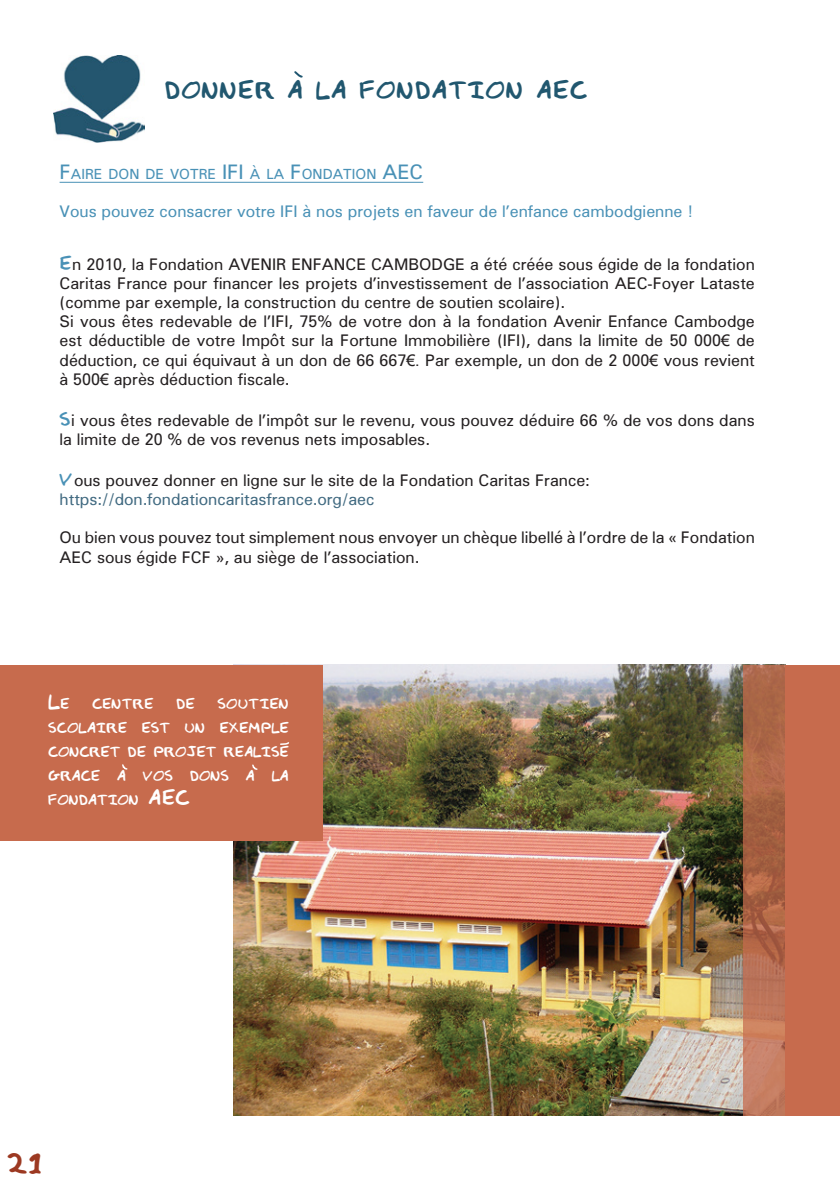
<style>
.page{position:relative;width:840px;height:1191px;background:#fff}
.page>*{position:absolute;margin:0;border:0;box-sizing:border-box;transform-origin:0 0}
.t1{font:28px "Child's Play";color:#9c3922}
.t2{font:24px "Child's Play";color:#21576f}
.t3{font:20px "Child's Play";color:#fff}
.t4{font:16px/19.2px "Free Universal";color:#231f20;text-align:justify}
.t5{font:16px "Free Universal";color:#4991b6}
.t6{font:16px "Free Universal";color:#416a81}
.t7{font:14px/24px "Child's Play";letter-spacing:-.045em;color:#fff;text-align:justify}
.t8{font:14px "Free Universal";color:#4991b6}
.s1{font-size:20px}
.s2{font-family:"Child's Play";font-size:18px;color:#4991b6}
.s3{font-family:"Arial"}
.s4{font-size:14px}
</style>
<div class="page">
<img style="left:233px;top:665px;width:510px;height:450px">
<div style="left:0;top:665px;width:322px;height:175px;background:#c76b4d"></div>
<svg style="left:280px;top:742px;width:10px;height:3px"></svg>
<svg style="left:122px;top:764px;width:6px;height:6px"></svg>
<div style="left:784px;top:665px;width:55px;height:450px;background:#c76b4d"></div>
<svg style="left:743px;top:665px;width:41px;height:450px;background:#b26b4e"></svg>
<svg style="left:252px;top:764px;width:6px;height:6px"></svg>
<hr style="left:60px;top:182px;width:363px;height:1px;background:#4991b6">
<img style="left:54px;top:55px;width:91px;height:87px">
<svg style="left:294px;top:71px;width:9px;height:7px"></svg>
<p class="t2" style="left:164px;top:79px;width:424px">DONNER A LA FONDATION AEC</p>
<p class="t8" style="left:60px;top:164px;width:337px"><span class="s1">F</span>AIRE DON DE VOTRE <span class="s1">IFI</span> À LA <span class="s1">F</span>ONDATION <span class="s1">AEC</span></p>
<p class="t5" style="left:60px;top:201px;width:634px">Vous pouvez consacrer votre IFI à nos projets en faveur de l’enfance cambodgienne !</p>
<p class="t4" style="left:60px;top:254px;width:696px"><span class="s2">E</span>n 2010, la Fondation AVENIR ENFANCE CAMBODGE a été créée sous égide de la fondation Caritas France pour financer les projets d’investissement de l’association AEC-Foyer Lataste (comme par exemple, la construction du centre de soutien scolaire).</p>
<p class="t4" style="left:60px;top:311px;width:696px">Si vous êtes redevable de l’IFI, 75% de votre don à la fondation Avenir Enfance Cambodge est déductible de votre Impôt sur la Fortune Immobilière (IFI), dans la limite de 50 000<span class="s3">€</span> de déduction, ce qui équivaut à un don de 66 667<span class="s3">€.</span> Par exemple, un don de 2 000<span class="s3">€</span> vous revient à 500<span class="s3">€</span> après déduction fiscale.</p>
<p class="t4" style="left:60px;top:410px;width:696px"><span class="s2">S</span>i vous êtes redevable de l’impôt sur le revenu, vous pouvez déduire 66 % de vos dons dans la limite de 20 % de vos revenus nets imposables.</p>
<p class="t4" style="left:60px;top:470px;width:531px"><span class="s2">V</span>ous pouvez donner en ligne sur le site de la Fondation Caritas France:</p>
<p class="t6" style="left:60px;top:488px;width:316px">https://don.fondationcaritasfrance.org/aec</p>
<p class="t4" style="left:60px;top:527px;width:696px">Ou bien vous pouvez tout simplement nous envoyer un chèque libellé à l’ordre de la « Fondation<br>AEC sous égide FCF », au siège de l’association.</p>
<p class="t3" style="left:48px;top:693px;width:23px">L<span class="s4">e</span></p>
<p class="t7" style="left:92px;top:693px;width:63px">centre</p>
<p class="t7" style="left:176px;top:693px;width:21px">de</p>
<p class="t7" style="left:48px;top:693px;width:242px;text-indent:169px">soutien scolaire est un exemple concret de projet realise grace a vos dons a la fondation <span class="s1">AEC</span></p>
<h1 class="t1" style="left:8px;top:1150px;width:39px">21</h1>
</div>
